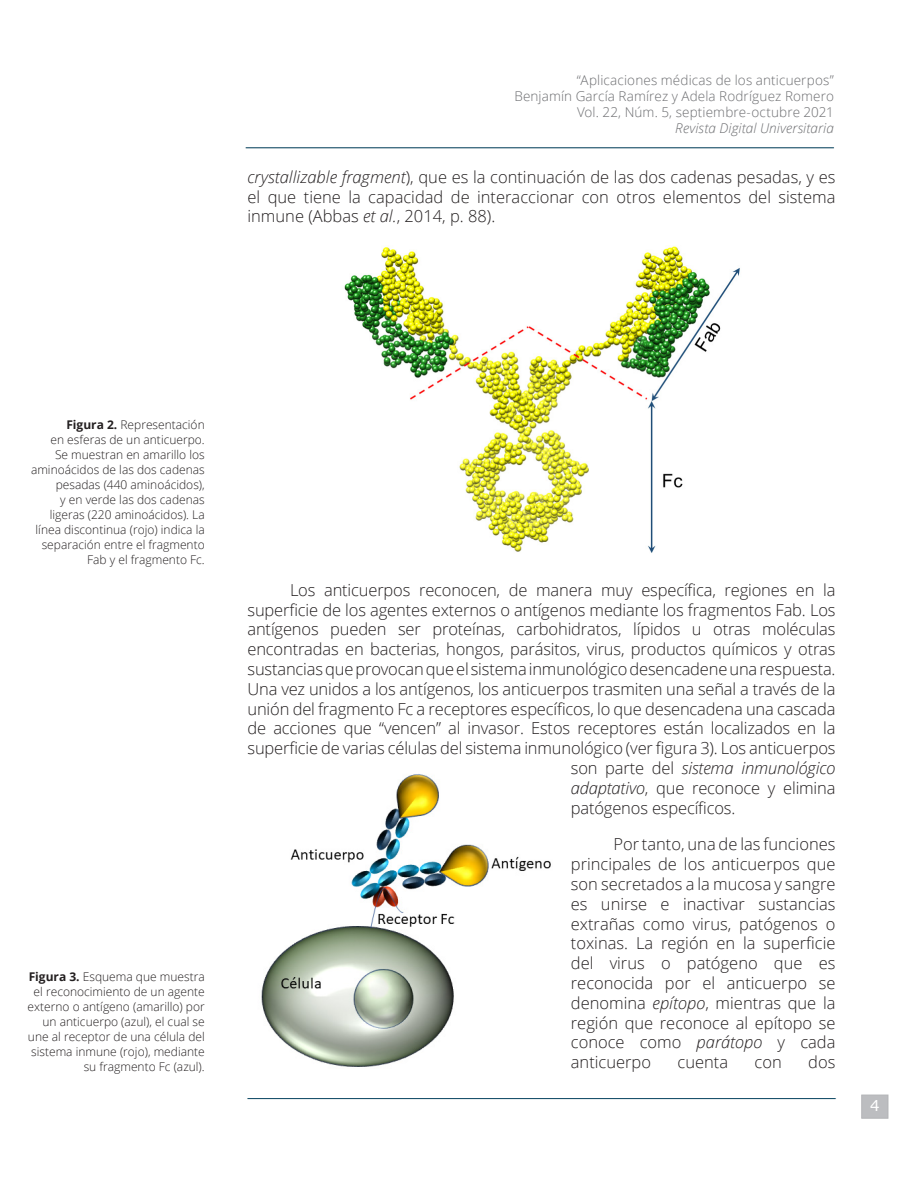
<style>
.page{position:relative;width:918px;height:1188px;background:#fff}
.page>*{position:absolute;margin:0;border:0;box-sizing:border-box;transform-origin:0 0}
.texto_sangria{font:300 16.5px/19.8px "Open Sans";letter-spacing:-.01em;color:#231f20;text-align:justify}
.texto_sangria-2{font:italic 300 16.5px "Open Sans";letter-spacing:-.01em;color:#231f20}
.t1{font:15px "Verdana";color:#fff}
.t2{font:300 13.5px/16.2px "Open Sans";letter-spacing:.01em;color:#6c6d70;text-align:right}
.t3{font:italic 300 13.5px "Open Sans";letter-spacing:.005em;color:#6c6d70}
.imagen{font:300 12px/15px "Open Sans";color:#231f20;text-align:right}
.s1{font-style:italic}
.s2{font-weight:700}
.s3{font-style:normal}
</style>
<div class="page">
<div style="left:861px;top:1095px;width:27px;height:24px;background:#bcbdc0"></div>
<hr style="left:245px;top:147px;width:590px;height:2px;background:#457185">
<hr style="left:246px;top:148px;width:588px;height:1px;background:#094662">
<hr style="left:247px;top:1098px;width:589px;height:1px;background:#85a1ae">
<hr style="left:248px;top:1098px;width:588px;height:1px;background:#094662">
<img style="left:344px;top:246px;width:396px;height:307px">
<img style="left:261px;top:774px;width:290px;height:293px">
<p class="t2" style="left:514px;top:71px;width:321px">“Aplicaciones médicas de los anticuerpos”<br>Benjamín García Ramírez y Adela Rodríguez Romero<br>Vol. 22, Núm. 5, septiembre-octubre 2021</p>
<p class="t3" style="left:675px;top:119px;width:160px">Revista Digital Universitaria</p>
<p class="texto_sangria" style="left:248px;top:166px;width:590px"><span class="s1">crystallizable fragment</span>), que es la continuación de las dos cadenas pesadas, y es el que tiene la capacidad de interaccionar con otros elementos del sistema inmune (Abbas <span class="s1">et al.</span>, 2014, p. 88).</p>
<p class="imagen" style="left:31px;top:417px;width:175px"><span class="s2">Figura 2.</span> Representación<br>en esferas de un anticuerpo.<br>Se muestran en amarillo los aminoácidos de las dos cadenas pesadas (440 aminoácidos),<br>y en verde las dos cadenas ligeras (220 aminoácidos). La línea discontinua (rojo) indica la separación entre el fragmento<br>Fab y el fragmento Fc.</p>
<p class="imagen" style="left:28px;top:969px;width:179px"><span class="s2">Figura 3.</span> Esquema que muestra el reconocimiento de un agente externo o antígeno (amarillo) por un anticuerpo (azul), el cual se une al receptor de una célula del sistema inmune (rojo), mediante su fragmento Fc (azul).</p>
<p class="texto_sangria" style="left:290px;top:579px;width:547px">Los anticuerpos reconocen, de manera muy específica, regiones en la</p>
<p class="texto_sangria" style="left:248px;top:599px;width:590px">superficie de los agentes externos o antígenos mediante los fragmentos Fab. Los</p>
<p class="texto_sangria" style="left:248px;top:619px;width:590px">antígenos pueden ser proteínas, carbohidratos, lípidos u otras moléculas</p>
<p class="texto_sangria" style="left:248px;top:639px;width:590px">encontradas en bacterias, hongos, parásitos, virus, productos químicos y otras</p>
<p class="texto_sangria" style="left:248px;top:659px;width:590px">sustancias que provocan que el sistema inmunológico desencadene una respuesta.</p>
<p class="texto_sangria" style="left:248px;top:678px;width:590px">Una vez unidos a los antígenos, los anticuerpos trasmiten una señal a través de la</p>
<p class="texto_sangria" style="left:248px;top:698px;width:590px">unión del fragmento Fc a receptores específicos, lo que desencadena una cascada</p>
<p class="texto_sangria" style="left:248px;top:718px;width:590px">de acciones que “vencen” al invasor. Estos receptores están localizados en la</p>
<p class="texto_sangria" style="left:248px;top:738px;width:590px">superficie de varias células del sistema inmunológico (ver figura 3). Los anticuerpos</p>
<p class="texto_sangria-2" style="left:571px;top:757px;width:266px"><span class="s3">son parte del</span> sistema inmunológico</p>
<p class="texto_sangria" style="left:571px;top:777px;width:266px"><span class="s1">adaptativo</span>, que reconoce y elimina</p>
<p class="texto_sangria" style="left:571px;top:797px;width:166px">patógenos específicos.</p>
<p class="texto_sangria" style="left:571px;top:834px;width:266px;text-indent:43px">Por tanto, una de las funciones principales de los anticuerpos que son secretados a la mucosa y sangre es unirse e inactivar sustancias extrañas como virus, patógenos o toxinas. La región en la superficie del virus o patógeno que es reconocida por el anticuerpo se denomina <span class="s1">epítopo</span>, mientras que la región que reconoce al epítopo se conoce como <span class="s1">parátopo</span> y cada anticuerpo</p>
<p class="texto_sangria" style="left:678px;top:1052px;width:52px">cuenta</p>
<p class="texto_sangria" style="left:755px;top:1052px;width:29px">con</p>
<p class="texto_sangria" style="left:808px;top:1052px;width:29px">dos</p>
<p class="t1" style="left:870px;top:1096px;width:11px">4</p>
</div>
